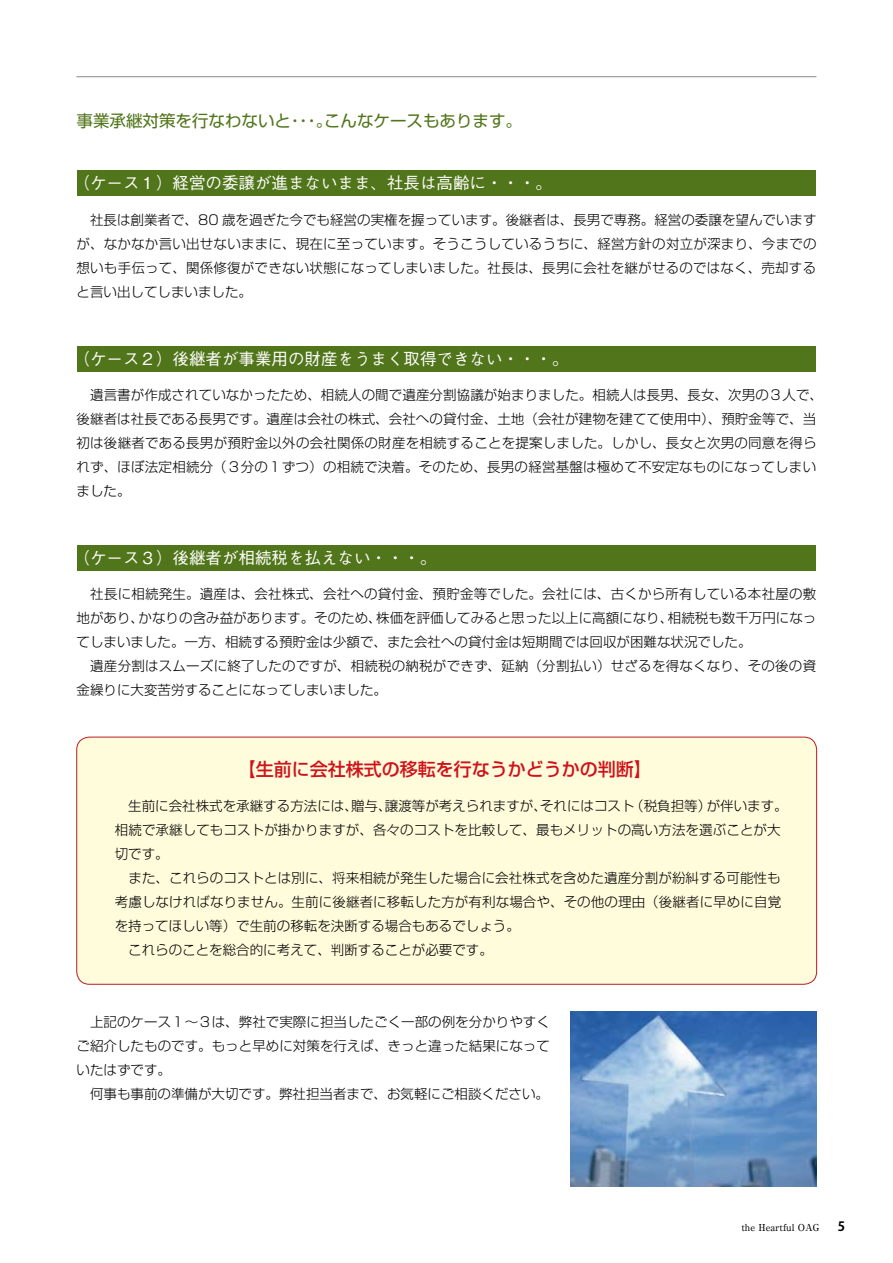
<style>
.page{position:relative;width:893px;height:1263px;background:#fff}
.page>*{position:absolute;margin:0;border:0;box-sizing:border-box;transform-origin:0 0}
.t1{font:500 18px "Shin Go Pro";color:#d0121b}
.t2{font:500 16.5px "Gothic BBB Pro";color:#fff}
.t3{font:16.5px "Shin Go Pro";color:#51751a}
.t4{font:300 13.5px/24px "Shin Go Pro";letter-spacing:.005em;color:#000}
.t5{font:700 12.75px "Koz Go Pro";color:#000}
.t6{font:500 9.6px "Ryumin Pro";color:#000}
</style>
<div class="page">
<div style="left:77px;top:737px;width:740px;height:247px;background:#fffcdb;border-radius:13px"></div>
<div style="left:77px;top:737px;width:740px;height:247px;border:1px solid #b81c22;border-radius:13px"></div>
<div style="left:77px;top:170px;width:739px;height:26px;background:#51751a"></div>
<div style="left:77px;top:346px;width:739px;height:26px;background:#51751a"></div>
<div style="left:77px;top:545px;width:739px;height:26px;background:#51751a"></div>
<hr style="left:77px;top:76px;width:739px;height:1px;background:#898989">
<img style="left:570px;top:1012px;width:246px;height:174px">
<p class="t3" style="left:77px;top:107px;width:447px">事業承継対策を行なわないと・・・。こんなケースもあります。</p>
<p class="t2" style="left:74px;top:169px;width:480px">（ケース１）経営の委譲が進まないまま、社長は高齢に・・・。</p>
<p class="t4" style="left:77px;top:206px;width:742px;text-align:justify">　社長は創業者で、80 歳を過ぎた今でも経営の実権を握っています。後継者は、長男で専務。経営の委譲を望んでいますが、なかなか言い出せないままに、現在に至っています。そうこうしているうちに、経営方針の対立が深まり、今までの想いも手伝って、関係修復ができない状態になってしまいました。社長は、長男に会社を継がせるのではなく、売却すると言い出してしまいました。</p>
<p class="t2" style="left:74px;top:345px;width:496px">（ケース２）後継者が事業用の財産をうまく取得できない・・・。</p>
<p class="t4" style="left:77px;top:381px;width:748px">　遺言書が作成されていなかったため、相続人の間で遺産分割協議が始まりました。相続人は長男、長女、次男の３人で、後継者は社長である長男です。遺産は会社の株式、会社への貸付金、土地（会社が建物を建てて使用中）、預貯金等で、当初は後継者である長男が預貯金以外の会社関係の財産を相続することを提案しました。しかし、長女と次男の同意を得られず、ほぼ法定相続分（３分の１ずつ）の相続で決着。そのため、長男の経営基盤は極めて不安定なものになってしまいました。</p>
<p class="t2" style="left:74px;top:544px;width:364px">（ケース３）後継者が相続税を払えない・・・。</p>
<p class="t4" style="left:77px;top:581px;width:741px">　社長に相続発生。遺産は、会社株式、会社への貸付金、預貯金等でした。会社には、古くから所有している本社屋の敷地があり、かなりの含み益があります。そのため、株価を評価してみると思った以上に高額になり、相続税も数千万円になってしまいました。一方、相続する預貯金は少額で、また会社への貸付金は短期間では回収が困難な状況でした。<br>　遺産分割はスムーズに終了したのですが、相続税の納税ができず、延納（分割払い）せざるを得なくなり、その後の資金繰りに大変苦労することになってしまいました。</p>
<h1 class="t1" style="left:238px;top:754px;width:415px">【生前に会社株式の移転を行なうかどうかの判断】</h1>
<p class="t4" style="left:115px;top:792px;width:674px">　生前に会社株式を承継する方法には、贈与、譲渡等が考えられますが、それにはコスト（税負担等）が伴います。相続で承継してもコストが掛かりますが、各々のコストを比較して、最もメリットの高い方法を選ぶことが大切です。<br>　また、これらのコストとは別に、将来相続が発生した場合に会社株式を含めた遺産分割が紛糾する可能性も考慮しなければなりません。生前に後継者に移転した方が有利な場合や、その他の理由（後継者に早めに自覚を持ってほしい等）で生前の移転を決断する場合もあるでしょう。<br>　これらのことを総合的に考えて、判断することが必要です。</p>
<p class="t4" style="left:77px;top:1008px;width:475px">　上記のケース１～３は、弊社で実際に担当したごく一部の例を分かりやすくご紹介したものです。もっと早めに対策を行えば、きっと違った結果になっていたはずです。<br>　何事も事前の準備が大切です。弊社担当者まで、お気軽にご相談ください。</p>
<p class="t6" style="left:741px;top:1220px;width:79px">the Heartful OAG</p>
<p class="t5" style="left:838px;top:1218px;width:9px">5</p>
</div>
